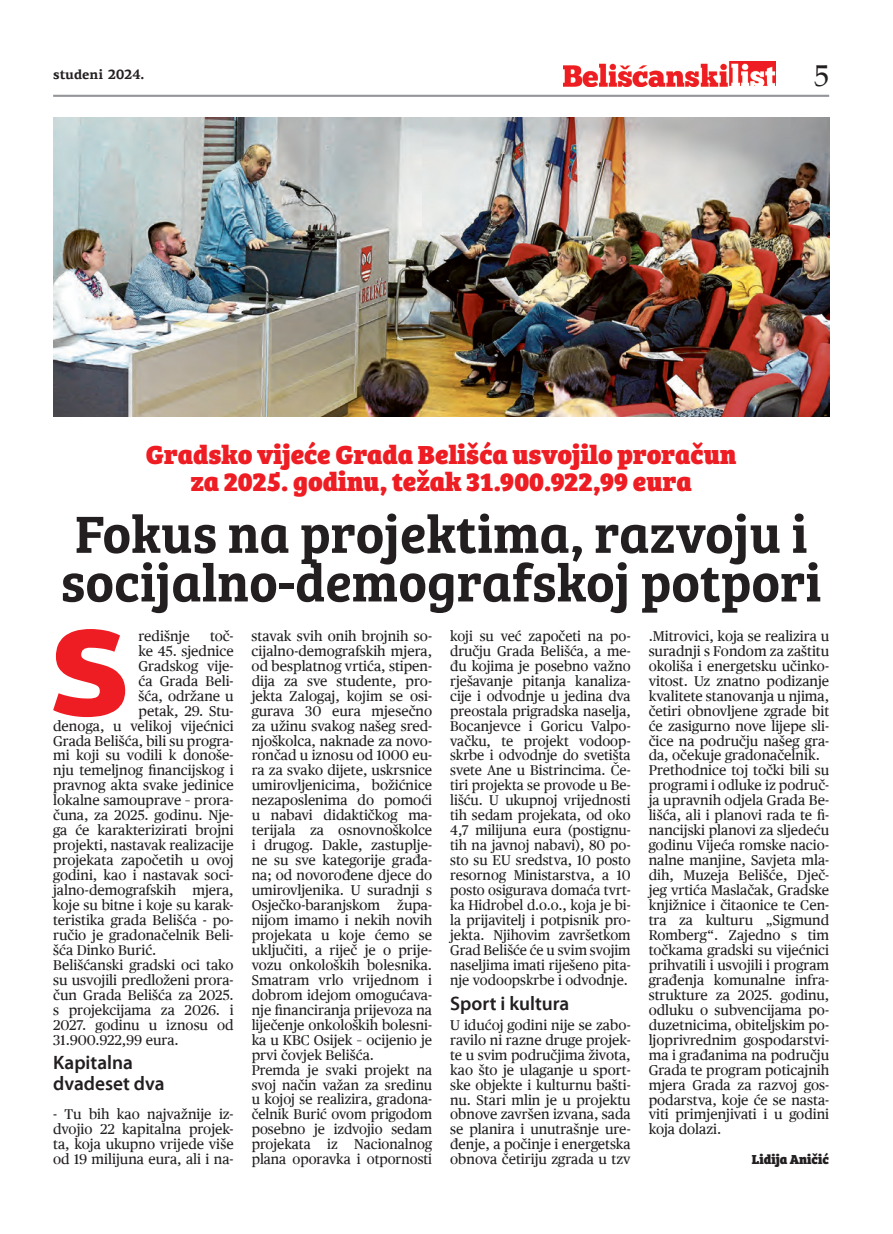
<style>
.page{position:relative;width:893px;height:1234px;background:#fff}
.page>*{position:absolute;margin:0;border:0;box-sizing:border-box;transform-origin:0 0}
.t1{font:900 122.7px "PF Agora Sans Pro";color:#ee1d23}
.t2{font:600 54px/48.6px "Bree Serif";color:#231f20}
.t3{font:30px "Palatino Roman";color:#231f20}
.t4{font:800 27px/27.8px "Bree Serif";color:#ee1d23;text-align:center}
.t5{font:600 19.5px/20.5px "Myriad Pro";color:#231f20}
.t6{font:14.25px/15px "Publico Text";color:#231f20;text-align:justify}
.t7{font:700 13.5px "PF Agora Serif Pro";color:#231f20}
.t8{font:800 13.5px "Bree Serif";color:#231f20}
</style>
<div class="page">
<img style="left:563px;top:61px;width:213px;height:26px">
<hr style="left:53px;top:95px;width:776px;height:2px;background:#939598">
<img style="left:53px;top:117px;width:776px;height:299px">
<p class="t7" style="left:53px;top:66px;width:93px">studeni 2024.</p>
<h3 class="t3" style="left:814px;top:58px;width:16px">5</h3>
<h3 class="t4" style="left:146px;top:438px;width:592px">Gradsko vijeće Grada Belišća usvojilo proračun za 2025. godinu, težak 31.900.922,99 eura</h3>
<h2 class="t2" style="left:61px;top:506px;width:762px">Fokus na projektima, razvoju i socijalno-demografskoj potpori</h2>
<h1 class="t1" style="left:49px;top:592px;width:82px">S</h1>
<p class="t6" style="left:139px;top:628px;width:53px">redišnje</p>
<p class="t6" style="left:210px;top:628px;width:25px">toč-</p>
<p class="t6" style="left:139px;top:643px;width:97px">ke 45. sjednice</p>
<p class="t6" style="left:139px;top:658px;width:97px">Gradskog vije-</p>
<p class="t6" style="left:139px;top:673px;width:97px">ća Grada Beli-</p>
<p class="t6" style="left:139px;top:688px;width:97px">šća, održane u</p>
<p class="t6" style="left:139px;top:703px;width:97px">petak, 29. Stu-</p>
<p class="t6" style="left:53px;top:718px;width:182px">denoga, u velikoj vijećnici</p>
<p class="t6" style="left:53px;top:733px;width:182px">Grada Belišća, bili su progra-</p>
<p class="t6" style="left:53px;top:747px;width:182px">mi koji su vodili k donoše-</p>
<p class="t6" style="left:53px;top:762px;width:182px">nju temeljnog financijskog i</p>
<p class="t6" style="left:53px;top:777px;width:182px">pravnog akta svake jedinice</p>
<p class="t6" style="left:53px;top:792px;width:182px">lokalne samouprave – prora-</p>
<p class="t6" style="left:53px;top:807px;width:182px">čuna, za 2025. godinu. Nje-</p>
<p class="t6" style="left:53px;top:822px;width:182px">ga će karakterizirati brojni</p>
<p class="t6" style="left:53px;top:837px;width:182px">projekti, nastavak realizacije</p>
<p class="t6" style="left:53px;top:852px;width:182px">projekata započetih u ovoj</p>
<p class="t6" style="left:53px;top:867px;width:182px">godini, kao i nastavak soci-</p>
<p class="t6" style="left:53px;top:882px;width:182px">jalno-demografskih mjera,</p>
<p class="t6" style="left:53px;top:897px;width:182px">koje su bitne i koje su karak-</p>
<p class="t6" style="left:53px;top:912px;width:182px">teristika grada Belišća - po-</p>
<p class="t6" style="left:53px;top:927px;width:182px">ručio je gradonačelnik Beli-</p>
<p class="t6" style="left:53px;top:942px;width:105px">šća Dinko Burić.</p>
<p class="t6" style="left:53px;top:957px;width:182px">Belišćanski gradski oci tako</p>
<p class="t6" style="left:53px;top:972px;width:182px">su usvojili predloženi prora-</p>
<p class="t6" style="left:53px;top:987px;width:182px">čun Grada Belišća za 2025.</p>
<p class="t6" style="left:53px;top:1002px;width:182px">s projekcijama za 2026. i</p>
<p class="t6" style="left:53px;top:1016px;width:182px">2027. godinu u iznosu od</p>
<p class="t6" style="left:53px;top:1031px;width:127px">31.900.922,99 eura.</p>
<h3 class="t5" style="left:53px;top:1052px;width:113px">Kapitalna dvadeset dva</h3>
<p class="t6" style="left:53px;top:1106px;width:182px">- Tu bih kao najvažnije iz&shy;dvojio 22 kapitalna projek&shy;ta, koja ukupno vrijede više od 19 milijuna eura, ali i na-</p>
<p class="t6" style="left:252px;top:628px;width:182px;text-align:left">stavak svih onih brojnih so&shy;cijalno-demografskih mjera, od besplatnog vrtića, stipen&shy;dija za sve studente, pro&shy;jekta Zalogaj, kojim se osi&shy;gurava 30 eura mjesečno za užinu svakog našeg sred&shy;njoškolca, naknade za novo&shy;rončad u iznosu od 1000 eu&shy;ra za svako dijete, uskrsnice umirovljenicima, božićnice nezaposlenima do pomoći u nabavi didaktičkog ma&shy;terijala za osnovnoškolce i drugog. Dakle, zastuplje&shy;ne su sve kategorije građa&shy;na; od novorođene djece do umirovljenika. U suradnji s<br>Osječko-baranjskom župa&shy;nijom imamo i nekih novih projekata u koje ćemo se uključiti, a riječ je o prije&shy;vozu onkoloških bolesnika.<br>Smatram vrlo vrijednom i dobrom idejom omogućava&shy;nje financiranja prijevoza na liječenje onkoloških bolesni&shy;ka u KBC Osijek – ocijenio je prvi čovjek Belišća.<br>Premda je svaki projekt na svoj način važan za sredinu u kojoj se realizira, gradona&shy;čelnik Burić ovom prigodom posebno je izdvojio sedam projekata iz Nacionalnog plana oporavka i otpornosti</p>
<p class="t6" style="left:450px;top:628px;width:182px">koji su već započeti na po&shy;dručju Grada Belišća, a me&shy;đu kojima je posebno važno rješavanje pitanja kanaliza&shy;cije i odvodnje u jedina dva preostala prigradska naselja, Bocanjevce i Goricu Valpo&shy;vačku, te projekt vodoop&shy;skrbe i odvodnje do svetišta svete Ane u Bistrincima. Če&shy;tiri projekta se provode u Be&shy;lišću. U ukupnoj vrijednosti tih sedam projekata, od oko 4,7 milijuna eura (postignu&shy;tih na javnoj nabavi), 80 po&shy;sto su EU sredstva, 10 posto resornog Ministarstva, a 10 posto osigurava domaća tvrt&shy;ka Hidrobel d.o.o., koja je bi&shy;la prijavitelj i potpisnik pro&shy;jekta. Njihovim završetkom Grad Belišće će u svim svojim naseljima imati riješeno pita&shy;nje vodoopskrbe i odvodnje.</p>
<h3 class="t5" style="left:450px;top:992px;width:121px">Sport i kultura</h3>
<p class="t6" style="left:450px;top:1016px;width:182px">U idućoj godini nije se zabo&shy;ravilo ni razne druge projek&shy;te u svim područjima života, kao što je ulaganje u sport&shy;ske objekte i kulturnu bašti&shy;nu. Stari mlin je u projektu obnove završen izvana, sada se planira i unutrašnje ure&shy;đenje, a počinje i energetska obnova četiriju zgrada u tzv</p>
<p class="t6" style="left:649px;top:628px;width:182px;text-align:left">.Mitrovici, koja se realizira u suradnji s Fondom za zaštitu okoliša i energetsku učinko&shy;vitost. Uz znatno podizanje kvalitete stanovanja u njima, četiri obnovljene zgrade bit će zasigurno nove lijepe sli&shy;čice na području našeg gra&shy;da, očekuje gradonačelnik.<br>Prethodnice toj točki bili su programi i odluke iz područ&shy;ja upravnih odjela Grada Be&shy;lišća, ali i planovi rada te fi&shy;nancijski planovi za sljedeću godinu Vijeća romske nacio&shy;nalne manjine, Savjeta mla&shy;dih, Muzeja Belišće, Dječ&shy;jeg vrtića Maslačak, Gradske knjižnice i čitaonice te Cen&shy;tra za kulturu „Sigmund<br>Romberg“. Zajedno s tim točkama gradski su vijećnici prihvatili i usvojili i program građenja komunalne infra&shy;strukture za 2025. godinu, odluku o subvencijama po&shy;duzetnicima, obiteljskim po&shy;ljoprivrednim gospodarstvi&shy;ma i građanima na području<br>Grada te program poticajnih mjera Grada za razvoj gos&shy;podarstva, koje će se nasta&shy;viti primjenjivati i u godini koja dolazi.</p>
<p class="t8" style="left:752px;top:1148px;width:79px">Lidija Aničić</p>
</div>
